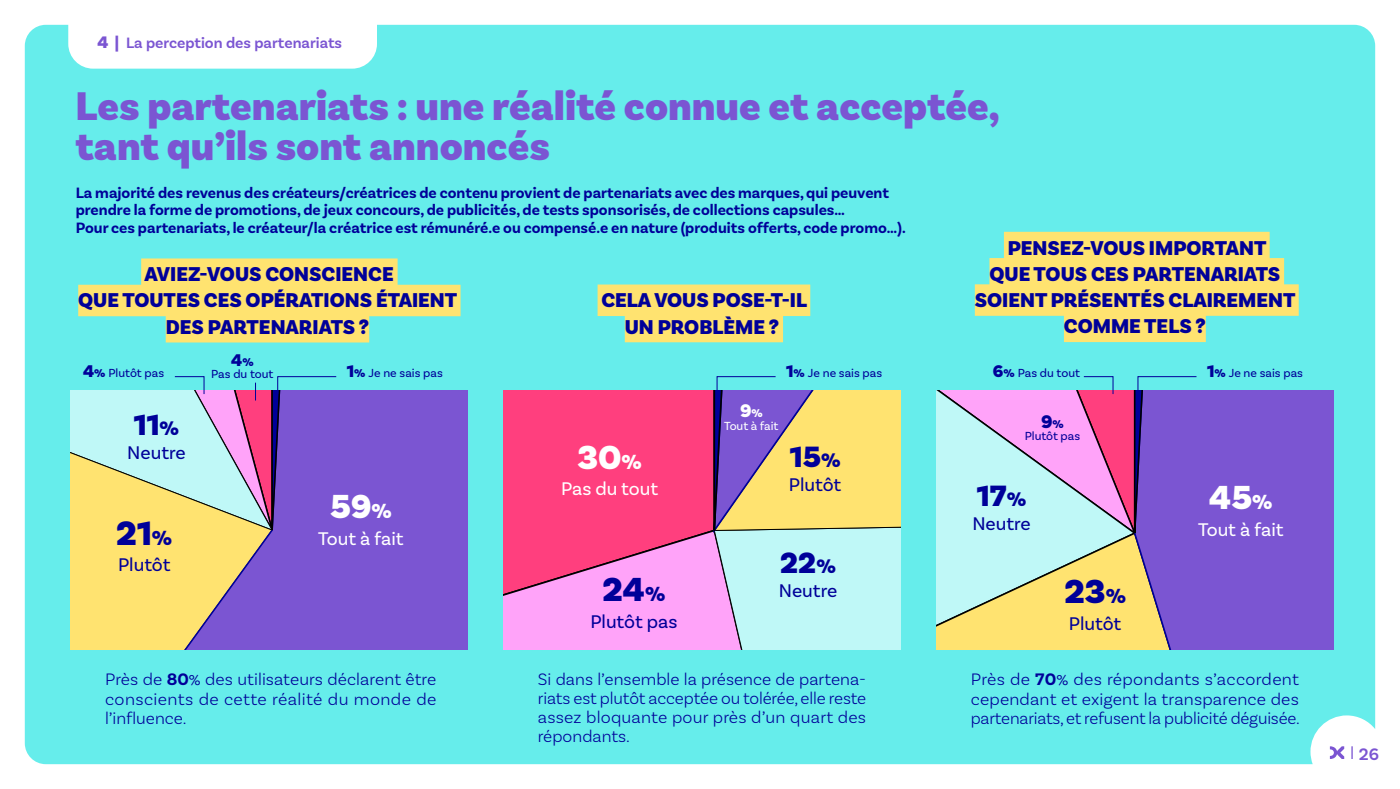
<style>
.page{position:relative;width:1400px;height:789px;background:#fff}
.page>*{position:absolute;margin:0;border:0;box-sizing:border-box;transform-origin:0 0}
.t1{font:900 42px/40.2px "Basic Sans";color:#7b55d2}
.t2{font:900 35.52px "Basic Sans";color:#009}
.t3{font:900 35px "Basic Sans";color:#fff}
.t4{font:900 35px "Basic Sans";color:#009}
.t5{font:900 30.8px "Basic Sans";color:#009}
.t6{font:900 21px/26.2px "Basic Sans";color:#009;text-align:center}
.t7{font:19.25px "Basic Sans";color:#009}
.t8{font:19.25px "Basic Sans";color:#fff}
.t9{font:900 19.25px "Basic Sans";color:#fff}
.t10{font:900 19.25px "Basic Sans";color:#009}
.t11{font:900 17.85px "Basic Sans";color:#009}
.t12{font:300 17.5px/19.2px "Basic Sans";color:#009;text-align:justify}
.t13{font:600 17.5px "Basic Sans";color:#7b55d2}
.t14{font:700 15.75px/17.5px "Basic Sans";color:#009}
.t15{font:600 15.75px "Basic Sans";color:#7b55d2}
.t16{font:12.25px "Basic Sans";color:#009}
.t17{font:12.25px "Basic Sans";color:#fff}
.s1{font-weight:900;font-size:17.5px}
.s2{font-size:11.72px}
.s3{font-weight:900;font-size:17.85px}
.s4{font-weight:900;font-size:11.72px}
.s5{font-size:20.47px}
.s6{font-size:21.18px}
.s7{font-weight:700}
.s8{font-family:"Avenir";font-weight:400;font-size:14px}
</style>
<div class="page">
<div style="left:25px;top:25px;width:1350px;height:739px;background:#66edeb"></div>
<svg style="left:1351px;top:746px;width:2px;height:13px"></svg>
<svg style="left:1330px;top:746px;width:14px;height:13px"></svg>
<div style="left:141px;top:258px;width:257px;height:32px;background:#ffe370"></div>
<div style="left:78px;top:285px;width:383px;height:31px;background:#ffe370"></div>
<div style="left:166px;top:311px;width:203px;height:31px;background:#ffe370"></div>
<div style="left:598px;top:284px;width:212px;height:32px;background:#ffe370"></div>
<div style="left:625px;top:311px;width:158px;height:31px;background:#ffe370"></div>
<div style="left:1004px;top:232px;width:266px;height:31px;background:#ffe370"></div>
<div style="left:989px;top:258px;width:295px;height:31px;background:#ffe370"></div>
<div style="left:975px;top:284px;width:324px;height:32px;background:#ffe370"></div>
<div style="left:1064px;top:310px;width:142px;height:32px;background:#ffe370"></div>
<div style="left:70px;top:532px;width:34px;height:117px;background:#ffe370"></div>
<svg style="left:104px;top:390px;width:364px;height:259px;background:#9976ba"></svg>
<div style="left:1220px;top:390px;width:114px;height:259px;background:#7b55d2"></div>
<svg style="left:503px;top:376px;width:398px;height:273px;background:#df99b1"></svg>
<svg style="left:936px;top:376px;width:284px;height:273px;background:#bcafc6"></svg>
<svg style="left:70px;top:376px;width:267px;height:156px;background:#b5b8c5"></svg>
<p class="t15" style="left:97px;top:33px;width:246px"><span class="s1">4</span> <span class="s1">|</span> La perception des partenariats</p>
<h1 class="t1" style="left:75px;top:87px;width:926px">Les partenariats : une réalité connue et acceptée, tant qu’ils sont annoncés</h1>
<p class="t14" style="left:76px;top:184px;width:832px">La majorité des revenus des créateurs/créatrices de contenu provient de partenariats avec des marques, qui peuvent prendre la forme de promotions, de jeux concours, de publicités, de tests sponsorisés, de collections capsules…<br>Pour ces partenariats, le créateur/la créatrice est rémunéré.e ou compensé.e en nature (produits offerts, code promo…).</p>
<p class="t6" style="left:78px;top:262px;width:381px">AVIEZ-VOUS CONSCIENCE<br>QUE TOUTES CES OPÉRATIONS ÉTAIENT<br>DES PARTENARIATS ?</p>
<p class="t6" style="left:601px;top:288px;width:207px">CELA VOUS POSE-T-IL<br>UN PROBLÈME ?</p>
<p class="t6" style="left:975px;top:235px;width:322px">PENSEZ-VOUS IMPORTANT<br>QUE TOUS CES PARTENARIATS<br>SOIENT PRÉSENTÉS CLAIREMENT<br>COMME TELS ?</p>
<p class="t11" style="left:231px;top:349px;width:24px">4<span class="s2">%</span></p>
<p class="t16" style="left:83px;top:366px;width:83px"><span class="s3">4</span><span class="s4">%</span> Plutôt pas</p>
<p class="t16" style="left:211px;top:366px;width:64px">Pas du tout</p>
<p class="t16" style="left:347px;top:366px;width:97px"><span class="s3">1</span><span class="s4">%</span> Je ne sais pas</p>
<p class="t16" style="left:786px;top:366px;width:97px"><span class="s3">1</span><span class="s4">%</span> Je ne sais pas</p>
<p class="t16" style="left:993px;top:366px;width:89px"><span class="s3">6</span><span class="s4">%</span> Pas du tout</p>
<p class="t16" style="left:1207px;top:366px;width:97px"><span class="s3">1</span><span class="s4">%</span> Je ne sais pas</p>
<h3 class="t5" style="left:134px;top:406px;width:47px">11<span class="s5">%</span></h3>
<p class="t7" style="left:127px;top:441px;width:60px">Neutre</p>
<h2 class="t2" style="left:116px;top:511px;width:57px">21<span class="s6">%</span></h2>
<p class="t7" style="left:118px;top:553px;width:54px">Plutôt</p>
<h3 class="t3" style="left:330px;top:485px;width:63px">59<span class="s6">%</span></h3>
<p class="t8" style="left:318px;top:527px;width:87px">Tout à fait</p>
<p class="t9" style="left:740px;top:399px;width:24px">9<span class="s2">%</span></p>
<p class="t17" style="left:724px;top:418px;width:56px">Tout à fait</p>
<p class="t10" style="left:1041px;top:409px;width:24px">9<span class="s2">%</span></p>
<p class="t16" style="left:1025px;top:428px;width:57px">Plutôt pas</p>
<h3 class="t3" style="left:577px;top:436px;width:66px">30<span class="s6">%</span></h3>
<p class="t8" style="left:561px;top:477px;width:99px">Pas du tout</p>
<h3 class="t3" style="left:1209px;top:476px;width:65px">45<span class="s6">%</span></h3>
<p class="t8" style="left:1198px;top:518px;width:87px">Tout à fait</p>
<h3 class="t5" style="left:790px;top:438px;width:52px">15<span class="s5">%</span></h3>
<p class="t7" style="left:789px;top:473px;width:54px">Plutôt</p>
<h3 class="t5" style="left:977px;top:477px;width:51px">17<span class="s5">%</span></h3>
<p class="t7" style="left:972px;top:512px;width:60px">Neutre</p>
<h3 class="t4" style="left:602px;top:568px;width:64px">24<span class="s6">%</span></h3>
<p class="t7" style="left:590px;top:610px;width:89px">Plutôt pas</p>
<h3 class="t5" style="left:780px;top:544px;width:57px">22<span class="s5">%</span></h3>
<p class="t7" style="left:779px;top:579px;width:60px">Neutre</p>
<h3 class="t4" style="left:1064px;top:570px;width:63px">23<span class="s6">%</span></h3>
<p class="t7" style="left:1069px;top:612px;width:54px">Plutôt</p>
<p class="t12" style="left:105px;top:670px;width:333px">Près de <span class="s7">80</span><span class="s8">%</span> des utilisateurs déclarent être conscients de cette réalité du monde de l’influence.</p>
<p class="t12" style="left:538px;top:669px;width:330px">Si dans l’ensemble la présence de partena&shy;riats est plutôt acceptée ou tolérée, elle reste assez bloquante pour près d’un quart des répondants.</p>
<p class="t12" style="left:971px;top:670px;width:331px">Près de <span class="s7">70</span><span class="s8">%</span> des répondants s’accordent cependant et exigent la transparence des partenariats, et refusent la publicité déguisée.</p>
<p class="t13" style="left:1359px;top:743px;width:22px">26</p>
</div>
